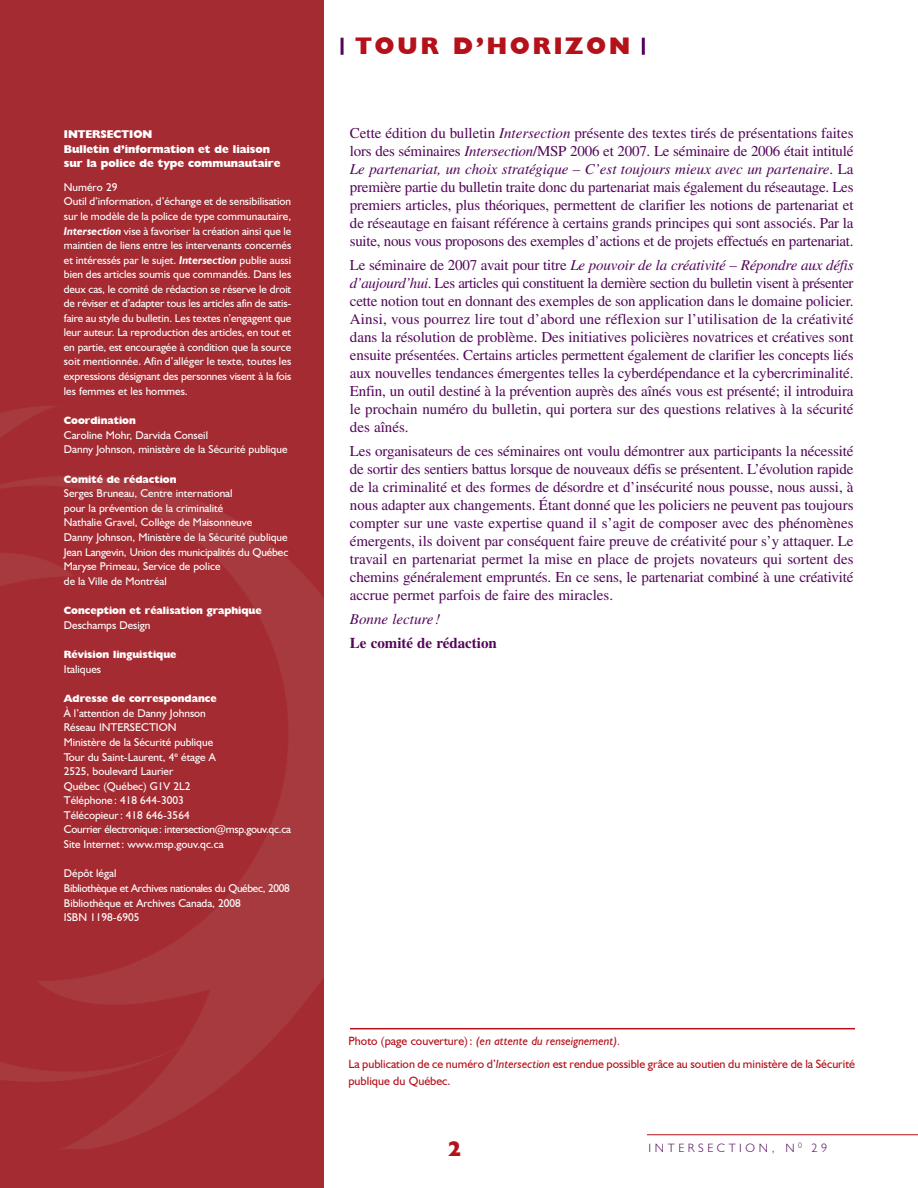
<style>
.page{position:relative;width:918px;height:1188px;background:#fff}
.page>*{position:absolute;margin:0;border:0;box-sizing:border-box;transform-origin:0 0}
.t1{font:800 24px "Humanist 521 BT";letter-spacing:.13em;color:#b5111a}
.t2{font:800 21px "Humanist 521 BT";color:#b5111a}
.t3{font:15px/18px "Times";color:#54055b;text-align:justify}
.t4{font:700 15px "Times";color:#54055b}
.t5{font:italic 15px "Times";color:#54055b}
.t6{font:12px/23.2px "Humanist 521 BT";color:#b5111a}
.t7{font:300 12px "Humanist 521 BT";letter-spacing:.305em;color:#54055b}
.t8{font:11.25px/14.5px "Humanist 521 BT";color:#fff}
.t9{font:800 11.25px/14.5px "Humanist 521 BT";color:#fff}
.t10{font:800 10.5px "Humanist 521 BT";color:#fff}
.s1{font-weight:700;font-style:italic}
.s2{font-style:italic}
</style>
<div class="page">
<img style="left:0;top:0;width:324px;height:1188px">
<hr style="left:341px;top:38px;width:3px;height:17px;background:#54055b">
<hr style="left:642px;top:38px;width:3px;height:17px;background:#54055b">
<hr style="left:647px;top:1134px;width:271px;height:1px;background:#b5111a">
<hr style="left:350px;top:1028px;width:505px;height:1px;background:#b5111a">
<p class="t9" style="left:64px;top:127px;width:218px">INTERSECTION<br>Bulletin d’information et de liaison sur la police de type communautaire</p>
<p class="t8" style="left:64px;top:180px;width:229px">Numéro 29<br>Outil d’information, d’échange et de sensibilisation sur le modèle de la police de type communautaire, <span class="s1">Intersection</span> vise à favoriser la création ainsi que le maintien de liens entre les intervenants concernés et intéressés par le sujet. <span class="s1">Intersection</span> publie aussi bien des articles soumis que commandés. Dans les deux cas, le comité de rédaction se réserve le droit de réviser et d’adapter tous les articles afin de satis&shy;faire au style du bulletin. Les textes n’engagent que leur auteur. La reproduction des articles, en tout et en partie, est encouragée à condition que la source soit mentionnée. Afin d’alléger le texte, toutes les expressions désignant des personnes visent à la fois les femmes et les hommes.</p>
<p class="t10" style="left:64px;top:414px;width:74px">Coordination</p>
<p class="t8" style="left:64px;top:427px;width:225px">Caroline Mohr, Darvida Conseil<br>Danny Johnson, ministère de la Sécurité publique</p>
<p class="t10" style="left:64px;top:473px;width:114px">Comité de rédaction</p>
<p class="t8" style="left:64px;top:486px;width:226px">Serges Bruneau, Centre international<br>pour la prévention de la criminalité<br>Nathalie Gravel, Collège de Maisonneuve<br>Danny Johnson, Ministère de la Sécurité publique Jean Langevin, Union des municipalités du Québec Maryse Primeau, Service de police<br>de la Ville de Montréal</p>
<p class="t10" style="left:64px;top:604px;width:199px">Conception et réalisation graphique</p>
<p class="t8" style="left:64px;top:617px;width:88px">Deschamps Design</p>
<p class="t10" style="left:64px;top:648px;width:114px">Révision linguistique</p>
<p class="t8" style="left:64px;top:662px;width:39px">Italiques</p>
<p class="t10" style="left:64px;top:692px;width:154px">Adresse de correspondance</p>
<p class="t8" style="left:64px;top:706px;width:229px">À l’attention de Danny Johnson<br>Réseau INTERSECTION<br>Ministère de la Sécurité publique<br>Tour du Saint-Laurent, 4<sup>e</sup> étage A<br>2525, boulevard Laurier<br>Québec (Québec) G1V 2L2<br>Téléphone : 418 644-3003<br>Télécopieur : 418 646-3564<br>Courrier électronique: intersection@msp.gouv.qc.ca<br>Site Internet : www.msp.gouv.qc.ca</p>
<p class="t8" style="left:64px;top:866px;width:227px">Dépôt légal<br>Bibliothèque et Archives nationales du Québec, 2008<br>Bibliothèque et Archives Canada, 2008<br>ISBN 1198-6905</p>
<h1 class="t1" style="left:356px;top:31px;width:276px">TOUR D’HORIZON</h1>
<p class="t3" style="left:350px;top:125px;width:505px">Cette édition du bulletin <span class="s2">Intersection</span> présente des textes tirés de présentations faites lors des séminaires <span class="s2">Intersection</span>/MSP 2006 et 2007. Le séminaire de 2006 était intitulé <span class="s2">Le partenariat, un choix stratégique – C’est toujours mieux avec un partenaire</span>. La première partie du bulletin traite donc du partenariat mais également du réseautage. Les premiers articles, plus théoriques, permettent de clarifier les notions de partenariat et de réseautage en faisant référence à certains grands principes qui sont associés. Par la suite, nous vous proposons des exemples d’actions et de projets effectués en partenariat.</p>
<p class="t3" style="left:350px;top:257px;width:505px">Le séminaire de 2007 avait pour titre <span class="s2">Le pouvoir de la créativité – Répondre aux défis d’aujourd’hui</span>. Les articles qui constituent la dernière section du bulletin visent à présenter cette notion tout en donnant des exemples de son application dans le domaine policier.<br>Ainsi, vous pourrez lire tout d’abord une réflexion sur l’utilisation de la créativité dans la résolution de problème. Des initiatives policières novatrices et créatives sont ensuite présentées. Certains articles permettent également de clarifier les concepts liés aux nouvelles tendances émergentes telles la cyberdépendance et la cybercriminalité.<br>Enfin, un outil destiné à la prévention auprès des aînés vous est présenté; il introduira le prochain numéro du bulletin, qui portera sur des questions relatives à la sécurité des aînés.</p>
<p class="t3" style="left:350px;top:443px;width:505px">Les organisateurs de ces séminaires ont voulu démontrer aux participants la nécessité de sortir des sentiers battus lorsque de nouveaux défis se présentent. L’évolution rapide de la criminalité et des formes de désordre et d’insécurité nous pousse, nous aussi, à nous adapter aux changements. Étant donné que les policiers ne peuvent pas toujours compter sur une vaste expertise quand il s’agit de composer avec des phénomènes émergents, ils doivent par conséquent faire preuve de créativité pour s’y attaquer. Le travail en partenariat permet la mise en place de projets novateurs qui sortent des chemins généralement empruntés. En ce sens, le partenariat combiné à une créativité accrue permet parfois de faire des miracles.</p>
<p class="t5" style="left:350px;top:613px;width:92px">Bonne lecture!</p>
<p class="t4" style="left:350px;top:638px;width:149px">Le comité de rédaction</p>
<p class="t6" style="left:348px;top:1029px;width:508px">Photo (page couverture) : <span class="s2">(en attente du renseignement).<br></span>La publication de ce numéro d’<span class="s2">Intersection</span> est rendue possible grâce au soutien du ministère de la Sécurité</p>
<p class="t6" style="left:348px;top:1069px;width:104px">publique du Québec.</p>
<h2 class="t2" style="left:448px;top:1136px;width:15px">2</h2>
<p class="t7" style="left:648px;top:1141px;width:180px">INTERSECTION, N <sup>0</sup> 29</p>
</div>
